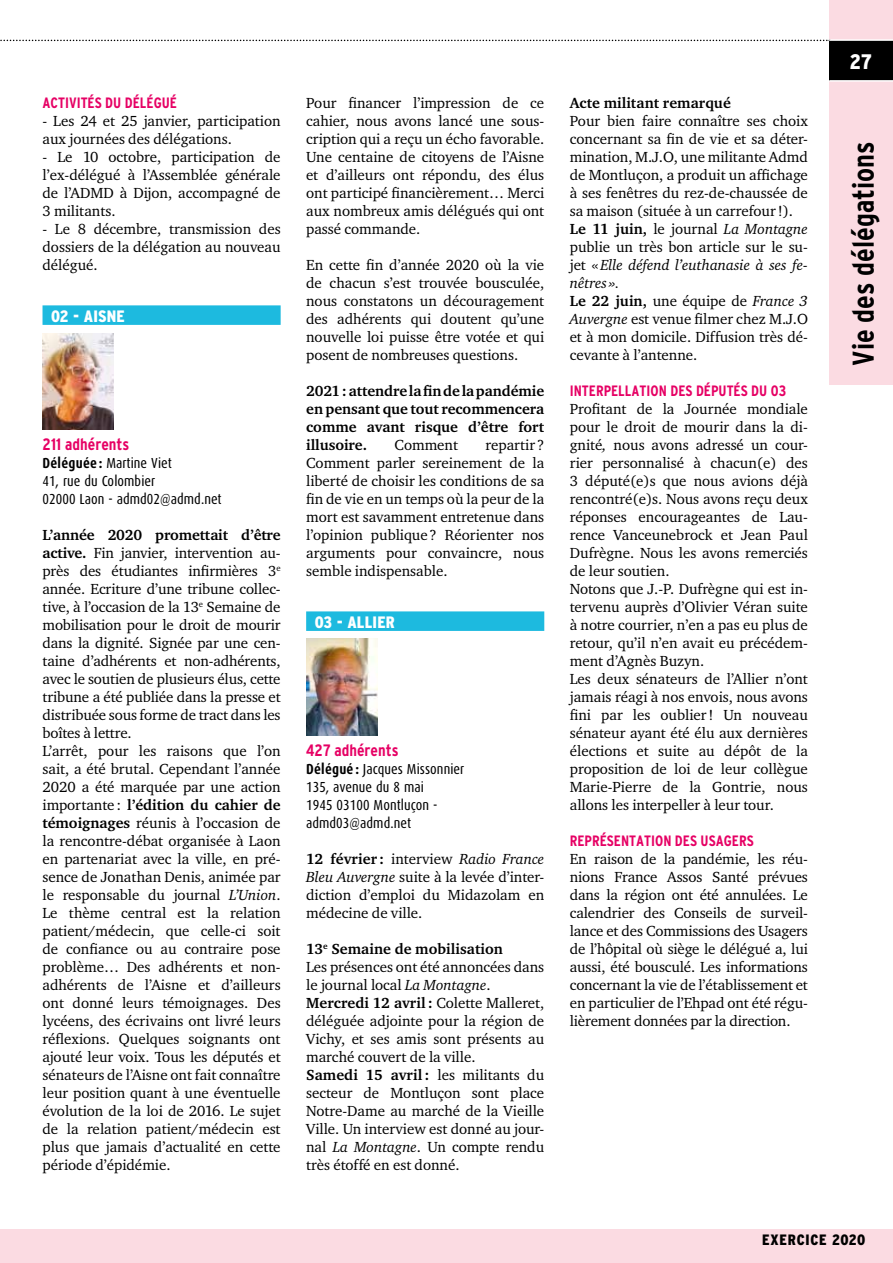
<style>
.page{position:relative;width:893px;height:1263px;background:#fff}
.page>*{position:absolute;margin:0;border:0;box-sizing:border-box;transform-origin:0 0}
.t1{font:700 condensed 30px "Interstate";color:#000}
.t2{font:900 condensed 21px "Interstate";color:#fff}
.t3{font:700 condensed 16.5px "Interstate";color:#e60064}
.t4{font:900 condensed 16.5px "Interstate";letter-spacing:.01em;color:#fff}
.t5{font:15px/18px "Charter ITC";color:#000;text-align:justify}
.t6{font:700 15px/18px "Charter ITC";color:#000;text-align:justify}
.t7{font:700 condensed 15px "Interstate";color:#e60064}
.t8{font:900 condensed 15px "Interstate";letter-spacing:.05em;color:#000}
.t9{font:14.55px/18px "Dax Condensed";letter-spacing:.005em;color:#000}
.s1{font-weight:700}
.s2{font-style:italic}
</style>
<div class="page">
<div style="left:829px;top:0;width:64px;height:385px;background:#fbdbe2"></div>
<div style="left:0;top:1229px;width:893px;height:34px;background:#fbdbe2"></div>
<svg style="left:0;top:40px;width:829px;height:1px"></svg>
<div style="left:829px;top:40px;width:64px;height:41px;background:#000"></div>
<hr style="left:829px;top:80px;width:64px;height:2px;background:#fff">
<hr style="left:829px;top:39px;width:64px;height:2px;background:#fff">
<div style="left:43px;top:305px;width:238px;height:20px;background:#1dbadf"></div>
<img style="left:43px;top:333px;width:71px;height:97px">
<div style="left:306px;top:611px;width:238px;height:20px;background:#1dbadf"></div>
<img style="left:306px;top:638px;width:71px;height:97px">
<p class="t7" style="left:43px;top:94px;width:136px">ACTIVITÉS DU DÉLÉGUÉ</p>
<p class="t5" style="left:43px;top:112px;width:240px">- Les 24 et 25 janvier, participation aux journées des délégations.</p>
<p class="t5" style="left:43px;top:148px;width:240px">- Le 10 octobre, participation de l’ex-délégué à l’Assemblée générale de l’ADMD à Dijon, accompagné de 3 militants.</p>
<p class="t5" style="left:43px;top:220px;width:240px">- Le 8 décembre, transmission des dossiers de la délégation au nouveau délégué.</p>
<p class="t4" style="left:51px;top:307px;width:75px">02 - AISNE</p>
<p class="t3" style="left:43px;top:435px;width:88px">211 adhérents</p>
<p class="t9" style="left:43px;top:454px;width:181px"><span class="s1">Déléguée :</span> Martine Viet<br>41, rue du Colombier<br>02000 Laon - admd02@admd.net</p>
<p class="t5" style="left:43px;top:526px;width:240px;text-align:left"><span class="s1">L’année 2020 promettait d’être active.</span> Fin janvier, intervention au&shy;près des étudiantes infirmières 3<sup>e </sup>année. Ecriture d’une tribune collec&shy;tive, à l’occasion de la 13<sup>e</sup> Semaine de mobilisation pour le droit de mourir dans la dignité. Signée par une cen&shy;taine d’adhérents et non-adhérents, avec le soutien de plusieurs élus, cette tribune a été publiée dans la presse et distribuée sous forme de tract dans les boîtes à lettre.<br>L’arrêt, pour les raisons que l’on sait, a été brutal. Cependant l’année 2020 a été marquée par une action importante: <span class="s1">l’édition du cahier de témoignages</span> réunis à l’occasion de la rencontre-débat organisée à Laon en partenariat avec la ville, en pré&shy;sence de Jonathan Denis, animée par le responsable du journal <span class="s2">L’Union</span>.<br>Le thème central est la relation patient/médecin, que celle-ci soit de confiance ou au contraire pose problème… Des adhérents et non&shy;adhérents de l’Aisne et d’ailleurs ont donné leurs témoignages. Des lycéens, des écrivains ont livré leurs réflexions. Quelques soignants ont ajouté leur voix. Tous les députés et sénateurs de l’Aisne ont fait connaître leur position quant à une éventuelle évolution de la loi de 2016. Le sujet de la relation patient/médecin est plus que jamais d’actualité en cette période d’épidémie.</p>
<p class="t5" style="left:306px;top:94px;width:240px">Pour financer l’impression de ce cahier, nous avons lancé une sous&shy;cription qui a reçu un écho favorable.<br>Une centaine de citoyens de l’Aisne et d’ailleurs ont répondu, des élus ont participé financièrement… Merci aux nombreux amis délégués qui ont passé commande.</p>
<p class="t5" style="left:306px;top:256px;width:240px">En cette fin d’année 2020 où la vie de chacun s’est trouvée bousculée, nous constatons un découragement des adhérents qui doutent qu’une nouvelle loi puisse être votée et qui posent de nombreuses questions.</p>
<p class="t6" style="left:306px;top:382px;width:240px">2021: attendre la fin de la pandémie en pensant que tout recommencera comme avant risque d’être fort illusoire.</p>
<p class="t5" style="left:306px;top:436px;width:240px;text-indent:179px">repartir?<br>Comment parler sereinement de la liberté de choisir les conditions de sa fin de vie en un temps où la peur de la mort est savamment entretenue dans l’opinion publique? Réorienter nos arguments pour convaincre, nous semble indispensable.</p>
<p class="t4" style="left:315px;top:613px;width:82px">03 - ALLIER</p>
<p class="t5" style="left:395px;top:436px;width:65px">Comment</p>
<p class="t3" style="left:306px;top:741px;width:94px">427 adhérents</p>
<p class="t9" style="left:306px;top:760px;width:160px"><span class="s1">Délégué :</span> Jacques Missonnier<br>135, avenue du 8 mai<br>1945 03100 Montluçon - admd03@admd.net</p>
<p class="t5" style="left:306px;top:850px;width:240px"><span class="s1">12 février :</span> interview <span class="s2">Radio France Bleu Auvergne</span> suite à la levée d’inter&shy;diction d’emploi du Midazolam en médecine de ville.</p>
<p class="t5" style="left:306px;top:940px;width:240px;text-align:left"><span class="s1">13</span><sup>e</sup> <span class="s1">Semaine de mobilisation<br></span>Les présences ont été annoncées dans le journal local <span class="s2">La Montagne</span>.<br><span class="s1">Mercredi 12 avril:</span> Colette Malleret, déléguée adjointe pour la région de<br>Vichy, et ses amis sont présents au marché couvert de la ville.<br><span class="s1">Samedi 15 avril:</span> les militants du secteur de Montluçon sont place<br>Notre-Dame au marché de la Vieille<br>Ville. Un interview est donné au jour&shy;nal <span class="s2">La Montagne</span>. Un compte rendu très étoffé en est donné.</p>
<p class="t6" style="left:570px;top:94px;width:163px">Acte militant remarqué</p>
<p class="t5" style="left:570px;top:112px;width:240px;text-align:left">Pour bien faire connaître ses choix concernant sa fin de vie et sa déter&shy;mination, M.J.O, une militante Admd de Montluçon, a produit un affichage à ses fenêtres du rez-de-chaussée de sa maison (située à un carrefour!).<br><span class="s1">Le 11 juin,</span> le journal <span class="s2">La Montagne </span>publie un très bon article sur le su&shy;jet «<span class="s2">Elle défend l’euthanasie à ses fe&shy;nêtres ».<br></span><span class="s1">Le 22 juin,</span> une équipe de <span class="s2">France 3<br>Auvergne</span> est venue filmer chez M.J.O et à mon domicile. Diffusion très dé&shy;cevante à l’antenne.</p>
<p class="t7" style="left:570px;top:382px;width:218px">INTERPELLATION DES DÉPUTÉS DU 03</p>
<p class="t5" style="left:570px;top:400px;width:240px;text-align:left">Profitant de la Journée mondiale pour le droit de mourir dans la di&shy;gnité<span class="s2">,</span> nous avons adressé un cour&shy;rier personnalisé à chacun(e) des 3 député(e)s que nous avions déjà rencontré(e)s. Nous avons reçu deux réponses encourageantes de Lau&shy;rence Vanceunebrock et Jean Paul Dufrègne. Nous les avons remerciés de leur soutien.<br>Notons que J.-P. Dufrègne qui est in&shy;tervenu auprès d’Olivier Véran suite à notre courrier, n’en a pas eu plus de retour, qu’il n’en avait eu précédem&shy;ment d’Agnès Buzyn.<br>Les deux sénateurs de l’Allier n’ont jamais réagi à nos envois, nous avons fini par les oublier! Un nouveau sénateur ayant été élu aux dernières élections et suite au dépôt de la proposition de loi de leur collègue Marie-Pierre de la Gontrie, nous allons les interpeller à leur tour.</p>
<p class="t7" style="left:570px;top:832px;width:185px">REPRÉSENTATION DES USAGERS</p>
<p class="t5" style="left:570px;top:850px;width:240px">En raison de la pandémie, les réu&shy;nions France Assos Santé prévues dans la région ont été annulées. Le calendrier des Conseils de surveil&shy;lance et des Commissions des Usagers de l’hôpital où siège le délégué a, lui aussi, été bousculé. Les informations concernant la vie de l’établissement et en particulier de l’Ehpad ont été régu&shy;lièrement données par la direction.</p>
<h2 class="t2" style="left:850px;top:50px;width:24px">27</h2>
<h1 class="t1" style="left:846px;top:366px;width:226px;rotate:-90deg">Vie des délégations</h1>
<p class="t8" style="left:762px;top:1232px;width:105px">EXERCICE 2020</p>
</div>
